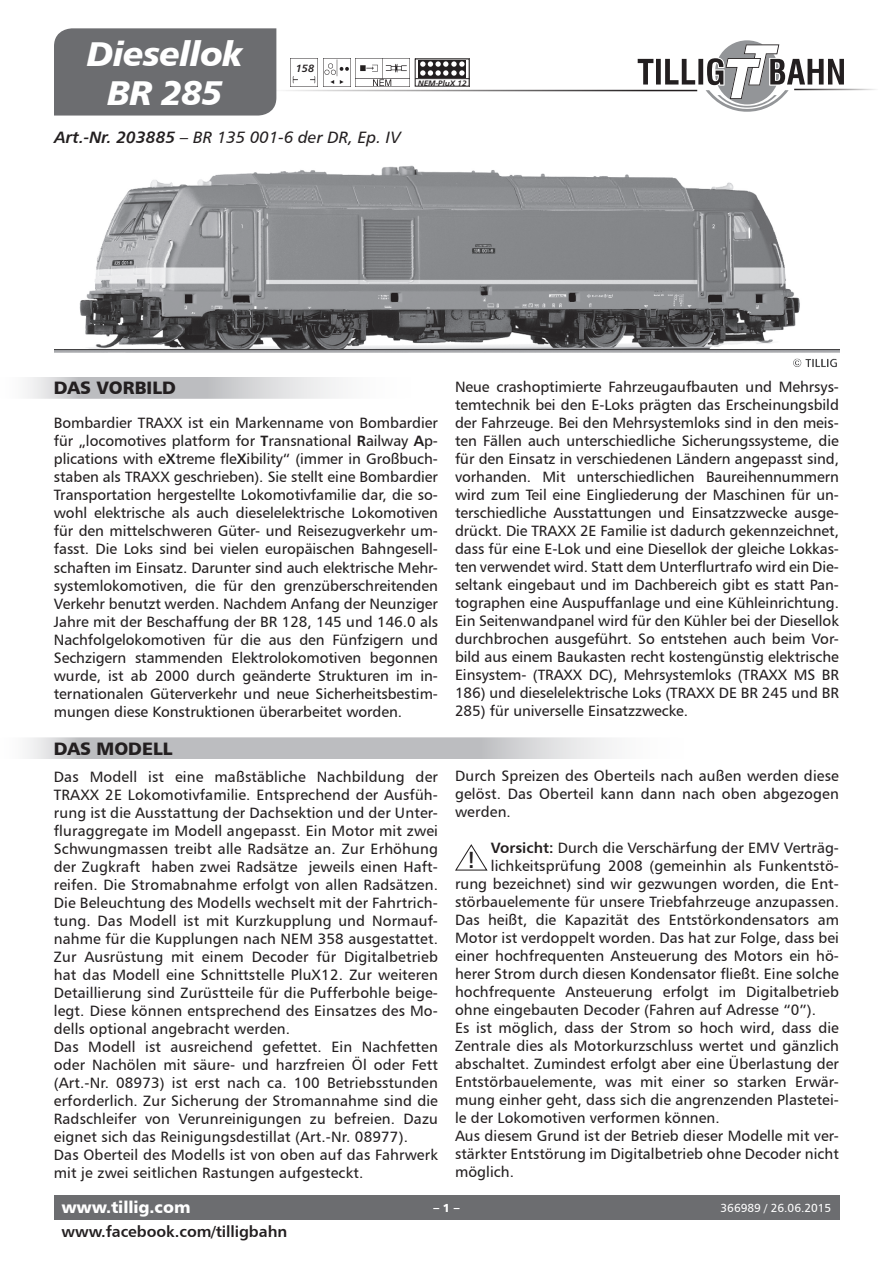
<style>
.page{position:relative;width:893px;height:1263px;background:#fff}
.page>*{position:absolute;margin:0;border:0;box-sizing:border-box;transform-origin:0 0}
.t1{font:34.5px/39px "Humanist 777 BT Black Italic B";letter-spacing:-.03em;color:#fff;text-align:center}
.t2{font:23.55px "Humanist 777 BT Bold B";color:#231f20;scale:.87 1}
.t3{font:18px "Humanist 777 BT Black B";color:#231f20}
.t4{font:16.5px "Humanist 777 BT Italic B";color:#231f20}
.t5{font:16.5px "Humanist 777 BT Black B";letter-spacing:-.005em;color:#fff}
.t6{font:15.75px "Humanist 777 BT Bold B";letter-spacing:-.005em;color:#231f20}
.t7{font:15px/18px "Humanist 777 BT Roman B";letter-spacing:.01em;color:#231f20;text-align:justify}
.t8{font:11.7px "Humanist 777 BT Roman B";color:#fff}
.t9{font:11.7px "Humanist 777 BT Black B";color:#fff}
.t10{font:10.5px "Humanist 777 BT Bold Italic B";color:#231f20}
.t11{font:7.8px "Humanist 777 BT Bold Italic B";color:#231f20}
.s1{font-family:"Humanist 777 BT Bold Italic B"}
.s2{font-family:"Humanist 777 BT Bold B"}
</style>
<div class="page">
<div style="left:54px;top:1195px;width:785px;height:25px;background:#6c6d70"></div>
<hr style="left:269px;top:90px;width:428px;height:1px;background:#231f20">
<div style="left:54px;top:28px;width:222px;height:88px;background:#6c6d70"></div>
<hr style="left:794px;top:89px;width:84px;height:1px;background:#231f20">
<svg style="left:637px;top:40px;width:208px;height:71px"></svg>
<svg style="left:291px;top:58px;width:179px;height:29px"></svg>
<img style="left:323px;top:59px;width:27px;height:27px">
<img style="left:355px;top:59px;width:54px;height:27px">
<img style="left:291px;top:59px;width:27px;height:27px">
<svg style="left:417px;top:61px;width:50px;height:24px"></svg>
<div style="left:418px;top:60px;width:48px;height:8px;background:#231f20"></div>
<hr style="left:415px;top:78px;width:54px;height:1px;background:#231f20">
<div style="left:418px;top:69px;width:48px;height:8px;background:#231f20"></div>
<svg style="left:420px;top:61px;width:45px;height:15px"></svg>
<img style="left:79px;top:165px;width:721px;height:184px">
<svg style="left:27px;top:738px;width:585px;height:21px;background:#c6c6c9"></svg>
<svg style="left:27px;top:377px;width:312px;height:22px;background:#cfd0d2"></svg>
<img style="left:54px;top:349px;width:785px;height:19px">
<svg style="left:455px;top:844px;width:33px;height:27px"></svg>
<h1 class="t1" style="left:87px;top:33px;width:157px">Diesellok<br>BR 285</h1>
<p class="t10" style="left:296px;top:62px;width:20px">158</p>
<p class="t4" style="left:54px;top:127px;width:348px"><span class="s1">Art.-Nr. 203885</span> – BR 135 001-6 der DR, Ep. IV</p>
<p class="t11" style="left:418px;top:78px;width:50px">NEM-PluX 12</p>
<p class="t3" style="left:54px;top:376px;width:122px">DAS vorbild</p>
<p class="t7" style="left:54px;top:414px;width:386px">Bombardier TRAXX ist ein Markenname von Bombardier für „locomotives platform for <span class="s2">T</span>ransnational <span class="s2">R</span>ailway <span class="s2">A</span>p&shy;plications with e<span class="s2">X</span>treme fle<span class="s2">X</span>ibility“ (immer in Großbuch&shy;staben als TRAXX geschrieben). Sie stellt eine Bombardier Transportation hergestellte Lokomotivfamilie dar, die so&shy;wohl elektrische als auch dieselelektrische Lokomotiven für den mittelschweren Güter- und Reisezugverkehr um&shy;fasst. Die Loks sind bei vielen europäischen Bahngesell&shy;schaften im Einsatz. Darunter sind auch elektrische Mehr&shy;systemlokomotiven, die für den grenzüberschreitenden Verkehr benutzt werden. Nachdem Anfang der Neunziger Jahre mit der Beschaffung der BR 128, 145 und 146.0 als Nachfolgelokomotiven für die aus den Fünfzigern und Sechzigern stammenden Elektrolokomotiven begonnen wurde, ist ab 2000 durch geänderte Strukturen im in&shy;ternationalen Güterverkehr und neue Sicherheitsbestim&shy;mungen diese Konstruktionen überarbeitet worden.</p>
<p class="t3" style="left:54px;top:737px;width:110px">DAS MODELL</p>
<p class="t7" style="left:54px;top:767px;width:386px;text-align:left">Das Modell ist eine maßstäbliche Nachbildung der TRAXX 2E Lokomotivfamilie. Entsprechend der Ausfüh&shy;rung ist die Ausstattung der Dachsektion und der Unter&shy;fluraggregate im Modell angepasst. Ein Motor mit zwei Schwungmassen treibt alle Radsätze an. Zur Erhöhung der Zugkraft haben zwei Radsätze jeweils einen Haft&shy;reifen. Die Stromabnahme erfolgt von allen Radsätzen.<br>Die Beleuchtung des Modells wechselt mit der Fahrtrich&shy;tung. Das Modell ist mit Kurzkupplung und Normauf&shy;nahme für die Kupplungen nach NEM 358 ausgestattet.<br>Zur Ausrüstung mit einem Decoder für Digitalbetrieb hat das Modell eine Schnittstelle PluX12. Zur weiteren Detaillierung sind Zurüstteile für die Pufferbohle beige&shy;legt. Diese können entsprechend des Einsatzes des Mo&shy;dells optional angebracht werden.<br>Das Modell ist ausreichend gefettet. Ein Nachfetten oder Nachölen mit säure- und harzfreien Öl oder Fett (Art.-Nr. 08973) ist erst nach ca. 100 Betriebsstunden erforderlich. Zur Sicherung der Stromannahme sind die Radschleifer von Verunreinigungen zu befreien. Dazu eignet sich das Reinigungsdestillat (Art.-Nr. 08977).<br>Das Oberteil des Modells ist von oben auf das Fahrwerk mit je zwei seitlichen Rastungen aufgesteckt.</p>
<p class="t7" style="left:455px;top:377px;width:385px">Neue crashoptimierte Fahrzeugaufbauten und Mehrsys&shy;temtechnik bei den E-Loks prägten das Erscheinungsbild der Fahrzeuge. Bei den Mehrsystemloks sind in den meis&shy;ten Fällen auch unterschiedliche Sicherungssysteme, die für den Einsatz in verschiedenen Ländern angepasst sind, vorhanden. Mit unterschiedlichen Baureihennummern wird zum Teil eine Eingliederung der Maschinen für un&shy;terschiedliche Ausstattungen und Einsatzzwecke ausge&shy;drückt. Die TRAXX 2E Familie ist dadurch gekennzeichnet, dass für eine E-Lok und eine Diesellok der gleiche Lokkas&shy;ten verwendet wird. Statt dem Unterflurtrafo wird ein Die&shy;seltank eingebaut und im Dachbereich gibt es statt Pan&shy;tographen eine Auspuffanlage und eine Kühleinrichtung.<br>Ein Seitenwandpanel wird für den Kühler bei der Diesellok durchbrochen ausgeführt. So entstehen auch beim Vor&shy;bild aus einem Baukasten recht kostengünstig elektrische Einsystem- (TRAXX DC), Mehrsystemloks (TRAXX MS BR 186) und dieselelektrische Loks (TRAXX DE BR 245 und BR 285) für universelle Einsatzzwecke.</p>
<p class="t7" style="left:455px;top:767px;width:385px">Durch Spreizen des Oberteils nach außen werden diese gelöst. Das Oberteil kann dann nach oben abgezogen werden.</p>
<p class="t7" style="left:491px;top:839px;width:350px"><span class="s2">Vorsicht:</span> Durch die Verschärfung der EMV Verträg-</p>
<p class="t7" style="left:491px;top:857px;width:350px">lichkeitsprüfung 2008 (gemeinhin als Funkentstö-</p>
<p class="t7" style="left:455px;top:875px;width:385px">rung bezeichnet) sind wir gezwungen worden, die Ent-</p>
<p class="t7" style="left:455px;top:893px;width:385px">störbauelemente für unsere Triebfahrzeuge anzupassen.</p>
<p class="t7" style="left:455px;top:911px;width:385px">Das heißt, die Kapazität des Entstörkondensators am</p>
<p class="t7" style="left:455px;top:929px;width:385px">Motor ist verdoppelt worden. Das hat zur Folge, dass bei</p>
<p class="t7" style="left:455px;top:947px;width:385px">einer hochfrequenten Ansteuerung des Motors ein hö-</p>
<p class="t7" style="left:455px;top:965px;width:385px">herer Strom durch diesen Kondensator fließt. Eine solche</p>
<p class="t7" style="left:455px;top:983px;width:385px">hochfrequente Ansteuerung erfolgt im Digitalbetrieb</p>
<p class="t7" style="left:455px;top:1001px;width:363px">ohne eingebauten Decoder (Fahren auf Adresse “0”).</p>
<p class="t7" style="left:455px;top:1019px;width:385px">Es ist möglich, dass der Strom so hoch wird, dass die</p>
<p class="t7" style="left:455px;top:1037px;width:385px">Zentrale dies als Motorkurzschluss wertet und gänzlich</p>
<p class="t7" style="left:455px;top:1055px;width:385px">abschaltet. Zumindest erfolgt aber eine Überlastung der</p>
<p class="t7" style="left:455px;top:1073px;width:385px">Entstörbauelemente, was mit einer so starken Erwär-</p>
<p class="t7" style="left:455px;top:1091px;width:385px">mung einher geht, dass sich die angrenzenden Plastetei-</p>
<p class="t7" style="left:455px;top:1109px;width:266px">le der Lokomotiven verformen können.</p>
<p class="t7" style="left:455px;top:1127px;width:385px">Aus diesem Grund ist der Betrieb dieser Modelle mit ver-</p>
<p class="t7" style="left:455px;top:1145px;width:385px">stärkter Entstörung im Digitalbetrieb ohne Decoder nicht</p>
<p class="t7" style="left:455px;top:1163px;width:61px">möglich.</p>
<h2 class="t2" style="left:467px;top:844px;width:11px">!</h2>
<p class="t5" style="left:61px;top:1196px;width:131px">www.tillig.com</p>
<p class="t6" style="left:62px;top:1221px;width:227px">www.facebook.com/tilligbahn</p>
<p class="t9" style="left:433px;top:1200px;width:28px">– 1 –</p>
<p class="t8" style="left:721px;top:1200px;width:112px">366989 / 26.06.2015</p>
</div>
